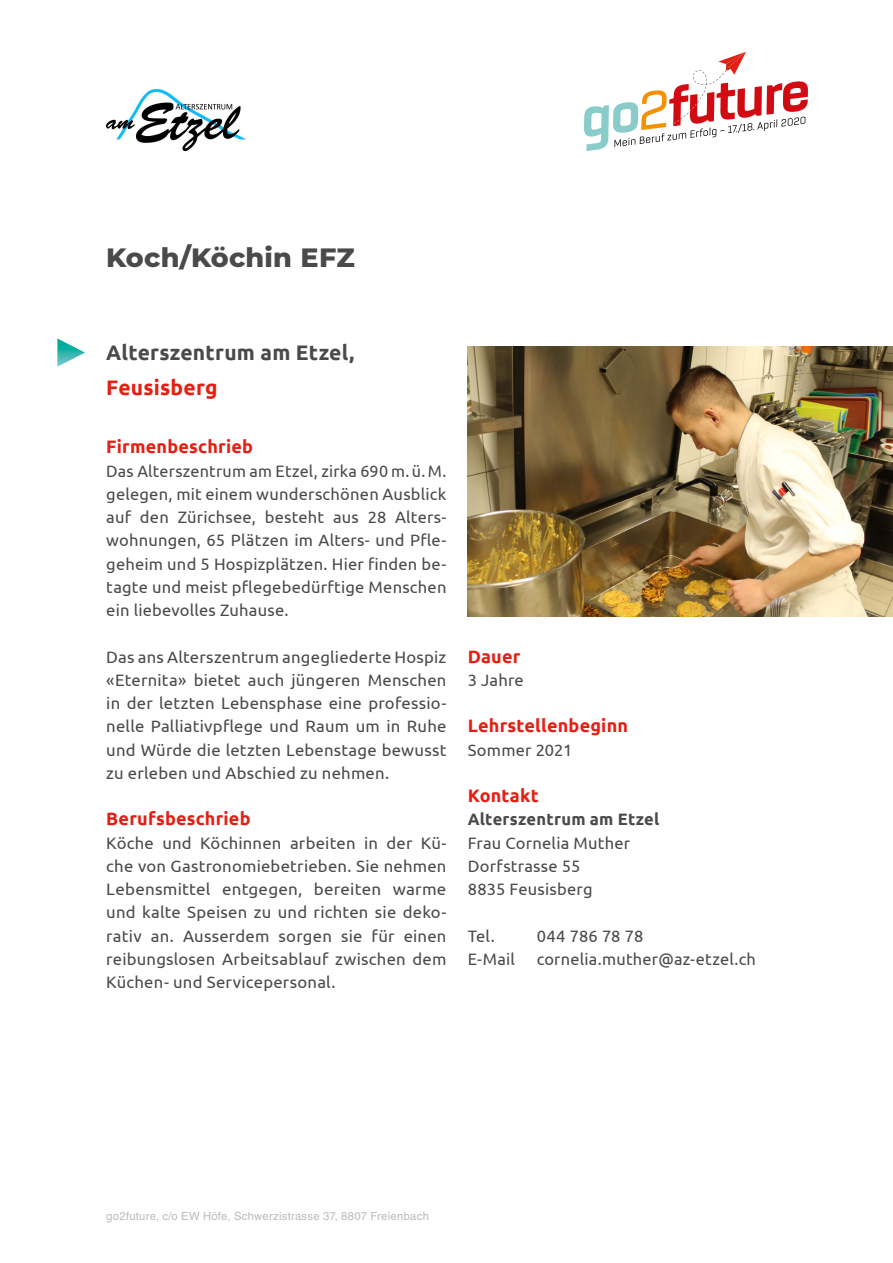
<style>
.page{position:relative;width:893px;height:1263px;background:#fff}
.page>*{position:absolute;margin:0;border:0;box-sizing:border-box;transform-origin:0 0}
.Firmenbezeichnung_gr{font:800 27px "Montserrat";letter-spacing:.01em;color:#4a4a49}
.Titel_Beruf_grau{font:700 21px/34.8px "Ubuntu";letter-spacing:.01em;color:#4a4a49}
.Zwischentitel{font:700 18px "Ubuntu";letter-spacing:.01em;color:#e41f13}
.Lauftext{font:16.5px/23.2px "Ubuntu";letter-spacing:.015em;color:#4a4a49;text-align:justify}
.Lauftext-2{font:700 16.5px "Ubuntu";letter-spacing:.015em;color:#4a4a49}
.t1{font:11.25px "Helvetica LT Std";letter-spacing:.025em;color:#b9babd}
.s1{color:#e41f13}
</style>
<div class="page">
<svg style="left:584px;top:52px;width:224px;height:99px"></svg>
<img style="left:468px;top:347px;width:425px;height:269px">
<img style="left:106px;top:90px;width:140px;height:61px">
<svg style="left:57px;top:338px;width:28px;height:29px"></svg>
<p class="Firmenbezeichnung_gr" style="left:106px;top:238px;width:250px">Koch/Köchin EFZ</p>
<p class="Titel_Beruf_grau" style="left:106px;top:335px;width:250px">Alterszentrum am Etzel,<br><span class="s1">Feusisberg</span></p>
<p class="Zwischentitel" style="left:106px;top:436px;width:148px">Firmenbeschrieb</p>
<p class="Lauftext" style="left:106px;top:459px;width:342px">Das Alterszentrum am Etzel, zirka 690 m. ü. M. gelegen, mit einem wunderschönen Ausblick auf den Zürichsee, besteht aus 28 Alters&shy;wohnungen, 65 Plätzen im Alters- und Pfle&shy;geheim und 5 Hospizplätzen. Hier finden be&shy;tagte und meist pflegebedürftige Menschen ein liebevolles Zuhause.</p>
<p class="Lauftext" style="left:106px;top:645px;width:342px">Das ans Alterszentrum angegliederte Hospiz «Eternita» bietet auch jüngeren Menschen in der letzten Lebensphase eine professio&shy;nelle Palliativpflege und Raum um in Ruhe und Würde die letzten Lebenstage bewusst zu erleben und Abschied zu nehmen.</p>
<p class="Zwischentitel" style="left:106px;top:808px;width:146px">Berufsbeschrieb</p>
<p class="Lauftext" style="left:106px;top:831px;width:342px">Köche und Köchinnen arbeiten in der Kü&shy;che von Gastronomiebetrieben. Sie nehmen Lebensmittel entgegen, bereiten warme und kalte Speisen zu und richten sie deko&shy;rativ an. Ausserdem sorgen sie für einen reibungslosen Arbeitsablauf zwischen dem Küchen- und Servicepersonal.</p>
<p class="Zwischentitel" style="left:468px;top:645px;width:54px">Dauer</p>
<p class="Lauftext" style="left:468px;top:668px;width:58px">3 Jahre</p>
<p class="Zwischentitel" style="left:468px;top:715px;width:162px">Lehrstellenbeginn</p>
<p class="Lauftext" style="left:468px;top:738px;width:106px">Sommer 2021</p>
<p class="Zwischentitel" style="left:468px;top:785px;width:72px">Kontakt</p>
<p class="Lauftext-2" style="left:468px;top:810px;width:193px">Alterszentrum am Etzel</p>
<p class="Lauftext" style="left:468px;top:831px;width:164px">Frau Cornelia Muther</p>
<p class="Lauftext" style="left:468px;top:854px;width:114px">Dorfstrasse 55</p>
<p class="Lauftext" style="left:468px;top:877px;width:126px">8835 Feusisberg</p>
<p class="Lauftext" style="left:468px;top:924px;width:28px">Tel.</p>
<p class="Lauftext" style="left:537px;top:924px;width:108px">044 786 78 78</p>
<p class="Lauftext" style="left:468px;top:947px;width:49px">E-Mail</p>
<p class="Lauftext" style="left:537px;top:947px;width:221px">cornelia.muther@az-etzel.ch</p>
<p class="t1" style="left:106px;top:1210px;width:324px">go2future, c/o EW Höfe, Schwerzistrasse 37, 8807 Freienbach</p>
</div>
